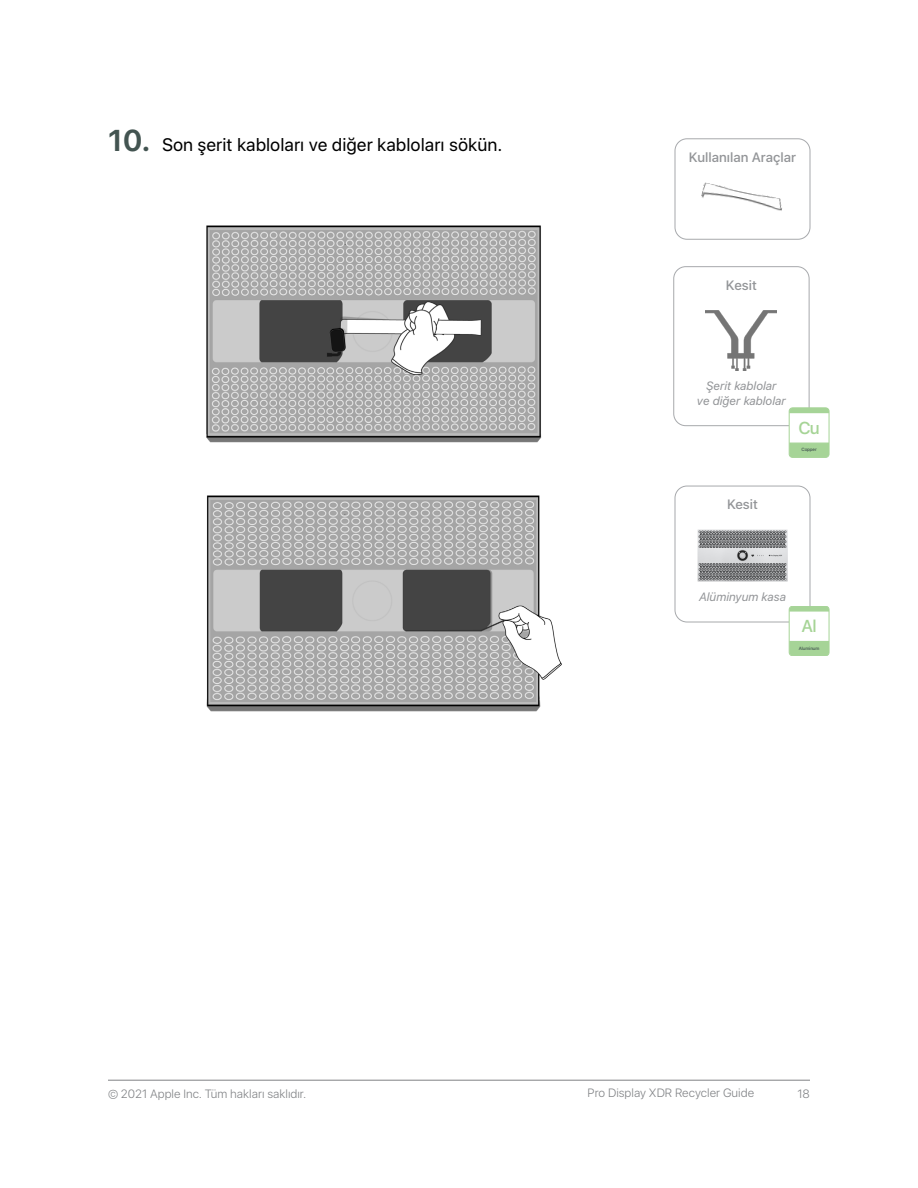
<style>
.page{position:relative;width:918px;height:1188px;background:#fff}
.page>*{position:absolute;margin:0;border:0;box-sizing:border-box;transform-origin:0 0}
.t1{font:18px "SF Hello";color:#000}
.t2{font:500 17.25px "SF Hello";color:#a6d496}
.t3{font:500 13.5px "SF Hello";color:#939598}
.t4{font:300 12px "SF Hello";color:#808285}
.t5{font:italic 12px/15px "SF Hello";color:#939598;text-align:center}
.t6{font:500 4.65px "SF Hello";letter-spacing:-.02em;color:#425350}
.s1{font-weight:600;font-size:30px;color:#435451}
</style>
<div class="page">
<hr style="left:108px;top:1080px;width:702px;height:1px;background:#808285">
<img style="left:206px;top:225px;width:336px;height:218px">
<img style="left:206px;top:495px;width:356px;height:217px">
<div style="left:675px;top:138px;width:135px;height:102px;border:1px solid #a7a9ac;border-radius:12px"></div>
<img style="left:701px;top:182px;width:81px;height:29px">
<div style="left:673px;top:266px;width:136px;height:160px;border:1px solid #a7a9ac;border-radius:12px"></div>
<img style="left:706px;top:310px;width:71px;height:60px">
<div style="left:789px;top:413px;width:40px;height:32px;background:#fff"></div>
<svg style="left:789px;top:442px;width:40px;height:16px"></svg>
<svg style="left:789px;top:408px;width:40px;height:6px"></svg>
<div style="left:789px;top:408px;width:40px;height:50px;border:1px solid #a6d497;border-radius:3px"></div>
<div style="left:675px;top:486px;width:135px;height:136px;border:1px solid #a7a9ac;border-radius:12px"></div>
<img style="left:698px;top:530px;width:89px;height:52px">
<div style="left:789px;top:611px;width:40px;height:32px;background:#fff"></div>
<svg style="left:789px;top:641px;width:40px;height:15px"></svg>
<svg style="left:789px;top:606px;width:40px;height:6px"></svg>
<div style="left:789px;top:606px;width:40px;height:50px;border:1px solid #a6d497;border-radius:3px"></div>
<h1 class="t1" style="left:108px;top:135px;width:396px"><span class="s1">10.</span> Son şerit kabloları ve diğer kabloları sökün.</h1>
<p class="t3" style="left:689px;top:150px;width:109px">Kullanılan Araçlar</p>
<p class="t3" style="left:726px;top:277px;width:32px">Kesit</p>
<p class="t5" style="left:697px;top:377px;width:90px">Şerit kablolar<br>ve diğer kablolar</p>
<h2 class="t2" style="left:798px;top:418px;width:23px">Cu</h2>
<p class="t6" style="left:802px;top:447px;width:17px">Copper</p>
<p class="t3" style="left:727px;top:497px;width:32px">Kesit</p>
<p class="t5" style="left:699px;top:589px;width:88px">Alüminyum kasa</p>
<h2 class="t2" style="left:802px;top:616px;width:17px">Al</h2>
<p class="t6" style="left:799px;top:645px;width:22px">Aluminum</p>
<p class="t4" style="left:108px;top:1087px;width:200px">© 2021 Apple Inc. Tüm hakları saklıdır.</p>
<p class="t4" style="left:588px;top:1086px;width:168px">Pro Display XDR Recycler Guide</p>
<p class="t4" style="left:798px;top:1087px;width:14px">18</p>
</div>
